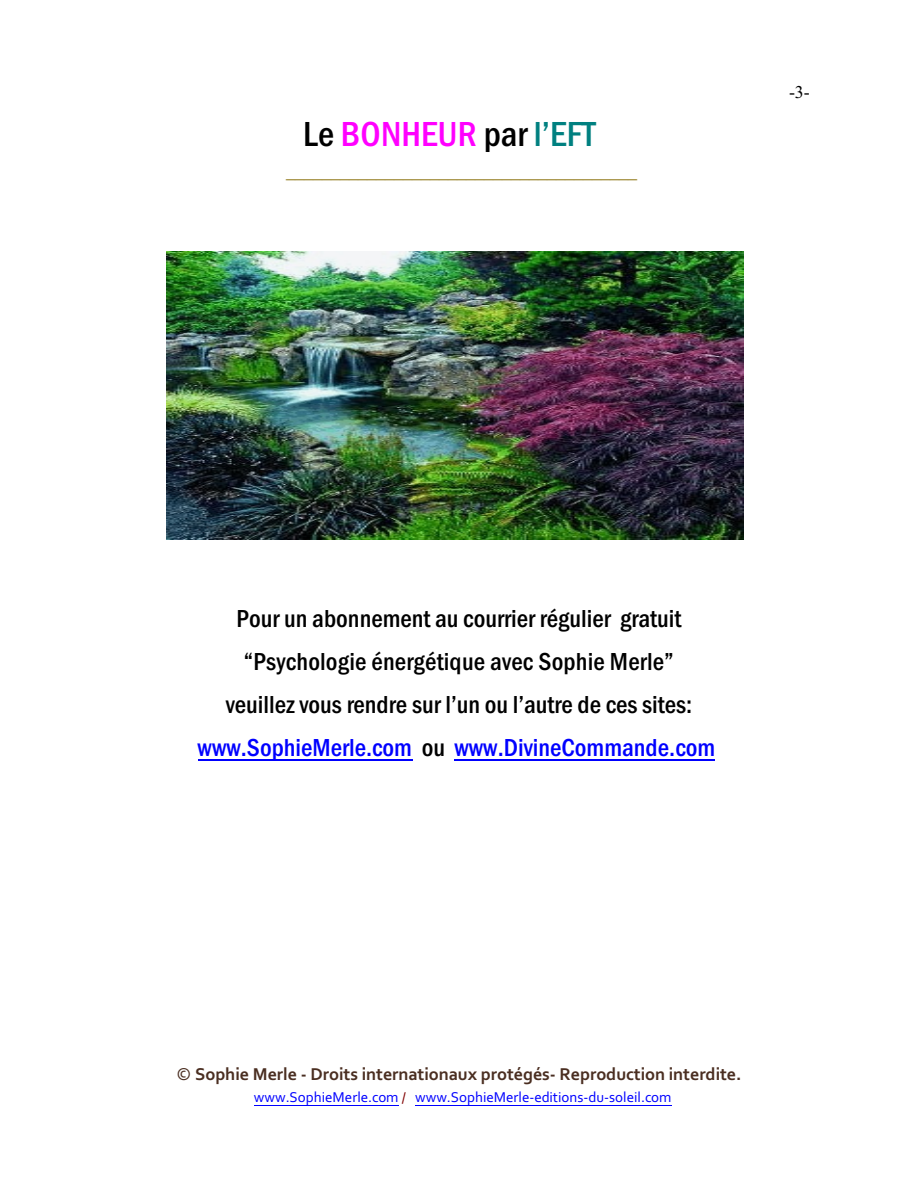
<style>
.page{position:relative;width:918px;height:1188px;background:#fff}
.page>*{position:absolute;margin:0;border:0;box-sizing:border-box;transform-origin:0 0}
.t1{font:500 condensed 36px "Franklin Gothic";letter-spacing:.005em;color:#f0f}
.t2{font:500 condensed 25.5px/42.9px "Franklin Gothic";color:#000;text-align:center}
.t3{font:700 18px "Corbel";color:#4a2e21}
.t4{font:18px "Century Schoolbook";color:#856b00}
.t5{font:18px "Times New Roman";color:#000}
.t6{font:15px "Corbel";color:#00f}
.s1{color:#000}
.s2{color:#008080}
.s3{color:#00f}
.s4{font-weight:400}
.s5{color:#800000}
</style>
<div class="page">
<hr style="left:198px;top:759px;width:214px;height:1px;background:#00f">
<hr style="left:454px;top:759px;width:262px;height:1px;background:#00f">
<img style="left:167px;top:251px;width:577px;height:288px">
<hr style="left:254px;top:1105px;width:145px;height:1px;background:#00f">
<hr style="left:415px;top:1105px;width:257px;height:1px;background:#00f">
<h1 class="t1" style="left:303px;top:121px;width:294px"><span class="s1">Le</span> BONHEUR <span class="s1">par</span> <span class="s2">l’EFT</span></h1>
<p class="t4" style="left:286px;top:165px;width:352px">_______________________________________</p>
<p class="t5" style="left:789px;top:85px;width:22px">-3-</p>
<p class="t2" style="left:198px;top:599px;width:519px">Pour un abonnement au courrier régulier gratuit “Psychologie énergétique avec Sophie Merle”<br>veuillez vous rendre sur l’un ou l’autre de ces sites: <span class="s3">www.SophieMerle.com</span> ou <span class="s3">www.DivineCommande.com</span></p>
<p class="t3" style="left:177px;top:1067px;width:566px"><span class="s4">©</span> Sophie Merle - Droits internationaux protégés- Reproduction interdite.</p>
<p class="t6" style="left:254px;top:1091px;width:419px">www.SophieMerle.com <span class="s5">/</span> www.SophieMerle-editions-du-soleil.com</p>
</div>
